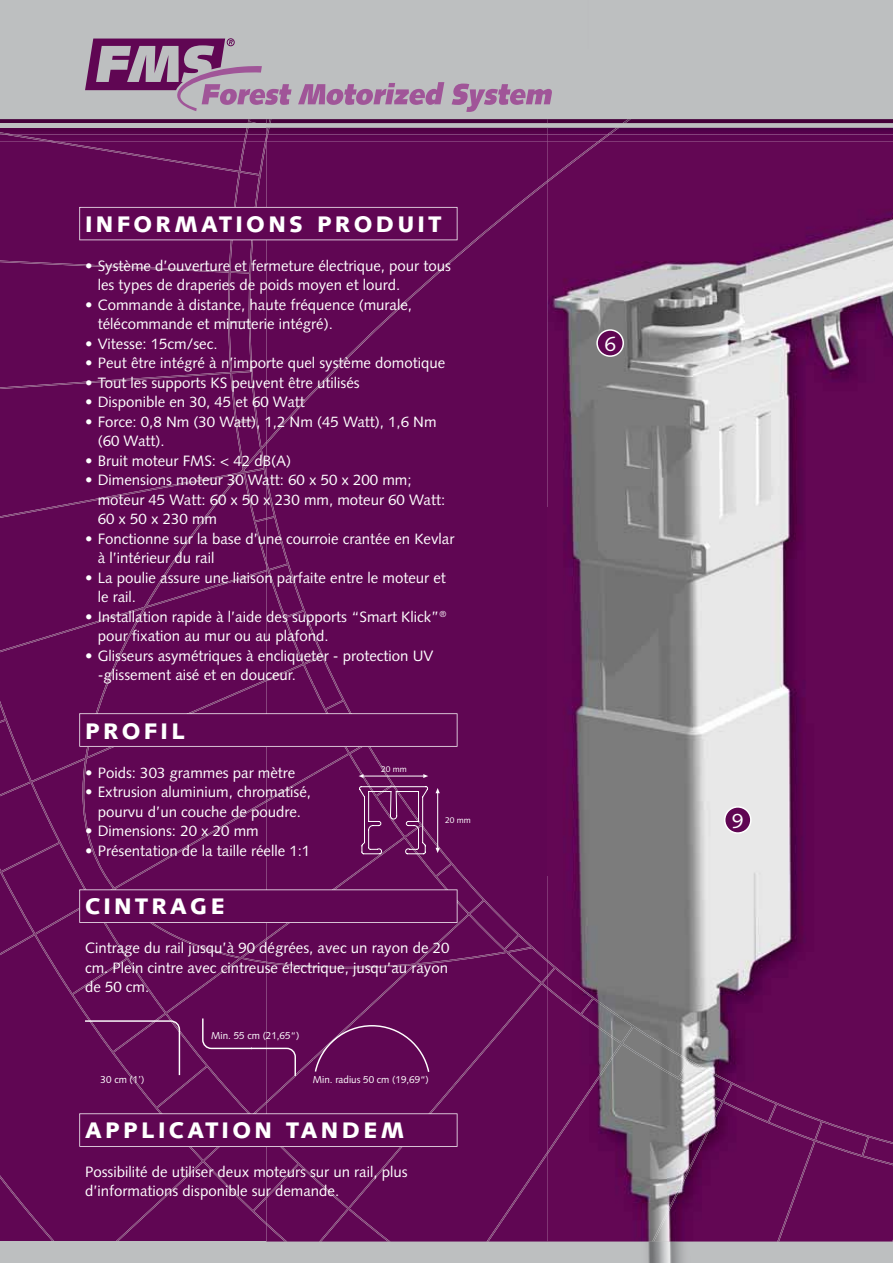
<style>
.page{position:relative;width:893px;height:1263px;background:#fff}
.page>*{position:absolute;margin:0;border:0;box-sizing:border-box;transform-origin:0 0}
.t1{font:900 22.5px "Syntax";letter-spacing:.15em;color:#fff}
.t2{font:20.7px "Syntax";color:#fff}
.t3{font:15px/19.5px "Syntax";color:#fff}
.t4{font:10.2px "Syntax";color:#fff}
.t5{font:8.4px "Syntax";color:#fff}
</style>
<div class="page">
<div style="left:0;top:141px;width:266px;height:1101px;background:#600653"></div>
<div style="left:0;top:1242px;width:893px;height:21px;background:#bdbfc0"></div>
<div style="left:0;top:0;width:893px;height:119px;background:#bdbfc0"></div>
<img style="left:4px;top:135px;width:262px;height:6px">
<img style="left:0;top:119px;width:266px;height:16px">
<div style="left:0;top:123px;width:893px;height:5px;background:#bdbfc0"></div>
<img style="left:271px;top:119px;width:276px;height:4px">
<div style="left:266px;top:128px;width:281px;height:1114px;background:#600653"></div>
<img style="left:501px;top:181px;width:46px;height:39px">
<img style="left:454px;top:217px;width:47px;height:43px">
<img style="left:407px;top:257px;width:47px;height:45px">
<img style="left:352px;top:299px;width:56px;height:52px">
<img style="left:301px;top:350px;width:54px;height:53px">
<img style="left:266px;top:403px;width:48px;height:285px">
<div style="left:313px;top:631px;width:47px;height:387px;background:#600653"></div>
<img style="left:360px;top:747px;width:48px;height:124px">
<img style="left:266px;top:773px;width:48px;height:29px">
<img style="left:407px;top:804px;width:47px;height:169px">
<img style="left:454px;top:864px;width:47px;height:223px">
<img style="left:266px;top:923px;width:48px;height:44px">
<img style="left:501px;top:916px;width:46px;height:116px">
<img style="left:360px;top:964px;width:48px;height:53px">
<img style="left:266px;top:1077px;width:48px;height:165px">
<img style="left:407px;top:1084px;width:47px;height:29px">
<img style="left:313px;top:1147px;width:95px;height:95px">
<div style="left:501px;top:1152px;width:46px;height:71px;background:#600653"></div>
<img style="left:486px;top:1219px;width:15px;height:23px">
<svg style="left:266px;top:119px;width:5px;height:23px"></svg>
<img style="left:547px;top:119px;width:346px;height:1144px">
<img style="left:547px;top:141px;width:54px;height:42px">
<img style="left:547px;top:960px;width:53px;height:195px">
<img style="left:599px;top:1001px;width:53px;height:77px">
<img style="left:652px;top:1037px;width:105px;height:153px">
<img style="left:756px;top:1094px;width:137px;height:96px">
<img style="left:652px;top:1189px;width:28px;height:53px">
<img style="left:777px;top:1189px;width:21px;height:53px">
<img style="left:892px;top:1189px;width:1px;height:53px">
<svg style="left:598px;top:119px;width:33px;height:22px"></svg>
<svg style="left:85px;top:38px;width:207px;height:73px"></svg>
<svg style="left:298px;top:82px;width:146px;height:23px"></svg>
<svg style="left:452px;top:84px;width:100px;height:28px"></svg>
<svg style="left:79px;top:889px;width:378px;height:34px;background:#67125b"></svg>
<div style="left:79px;top:207px;width:378px;height:33px;background:#600653"></div>
<svg style="left:79px;top:713px;width:378px;height:34px;background:#67125b"></svg>
<svg style="left:79px;top:1113px;width:378px;height:34px;background:#67125b"></svg>
<svg style="left:85px;top:1018px;width:344px;height:59px;background:#661059"></svg>
<svg style="left:359px;top:786px;width:69px;height:68px;background:#75296a"></svg>
<svg style="left:436px;top:848px;width:4px;height:5px"></svg>
<svg style="left:436px;top:788px;width:4px;height:5px"></svg>
<hr style="left:437px;top:793px;width:1px;height:55px;background:#fff">
<svg style="left:359px;top:774px;width:27px;height:4px"></svg>
<svg style="left:423px;top:774px;width:5px;height:4px"></svg>
<hr style="left:386px;top:776px;width:38px;height:1px;background:#fff">
<svg style="left:596px;top:329px;width:28px;height:28px"></svg>
<svg style="left:724px;top:806px;width:28px;height:28px"></svg>
<h1 class="t1" style="left:85px;top:211px;width:358px">INFORMATIONS PRODUIT</h1>
<p class="t3" style="left:98px;top:256px;width:355px;text-indent:-13px">• Système d’ouverture et fermeture électrique, pour tous les types de draperies de poids moyen et lourd.</p>
<p class="t3" style="left:98px;top:295px;width:316px;text-indent:-13px">• Commande à distance, haute fréquence (murale, télécommande et minuterie intégré).</p>
<p class="t3" style="left:85px;top:334px;width:134px">• Vitesse: 15cm/sec.</p>
<p class="t3" style="left:85px;top:353px;width:362px">• Peut être intégré à n’importe quel système domotique</p>
<p class="t3" style="left:85px;top:373px;width:276px">• Tout les supports KS peuvent être utilisés</p>
<p class="t3" style="left:85px;top:392px;width:221px">• Disponible en 30, 45 et 60 Watt</p>
<p class="t3" style="left:98px;top:412px;width:340px;text-indent:-13px">• Force: 0,8 Nm (30 Watt), 1,2 Nm (45 Watt), 1,6 Nm (60 Watt).</p>
<p class="t3" style="left:85px;top:451px;width:207px">• Bruit moteur FMS: &lt; 42 dB(A)</p>
<p class="t3" style="left:98px;top:470px;width:349px;text-indent:-13px">• Dimensions moteur 30 Watt: 60 x 50 x 200 mm; moteur 45 Watt: 60 x 50 x 230 mm, moteur 60 Watt:<br>60 x 50 x 230 mm</p>
<p class="t3" style="left:98px;top:529px;width:358px;text-indent:-13px">• Fonctionne sur la base d’une courroie crantée en Kevlar à l’intérieur du rail</p>
<p class="t3" style="left:98px;top:568px;width:350px;text-indent:-13px">• La poulie assure une liaison parfaite entre le moteur et le rail.</p>
<p class="t3" style="left:98px;top:607px;width:350px;text-indent:-13px">• Installation rapide à l’aide des supports “Smart Klick”<sup>® </sup>pour fixation au mur ou au plafond.</p>
<p class="t3" style="left:98px;top:646px;width:337px;text-indent:-13px">• Glisseurs asymétriques à encliqueter - protection UV -glissement aisé et en douceur.</p>
<h1 class="t1" style="left:85px;top:718px;width:102px">PROFIL</h1>
<p class="t3" style="left:85px;top:763px;width:212px">• Poids: 303 grammes par mètre</p>
<p class="t3" style="left:85px;top:782px;width:227px;text-align:center">• Extrusion aluminium, chromatisé, pourvu d’un couche de poudre.</p>
<p class="t3" style="left:85px;top:821px;width:175px">• Dimensions: 20 x 20 mm</p>
<p class="t3" style="left:85px;top:841px;width:227px">• Présentation de la taille réelle 1:1</p>
<p class="t5" style="left:381px;top:764px;width:27px">20 mm</p>
<p class="t5" style="left:445px;top:815px;width:27px">20 mm</p>
<h1 class="t1" style="left:85px;top:893px;width:141px">CINTRAGE</h1>
<p class="t3" style="left:85px;top:938px;width:366px;text-align:justify">Cintrage du rail jusqu’à 90 dégrées, avec un rayon de 20 cm. Plein cintre avec cintreuse électrique, jusqu’au rayon de 50 cm.</p>
<p class="t4" style="left:211px;top:1030px;width:90px">Min. 55 cm (21,65“)</p>
<p class="t4" style="left:101px;top:1073px;width:45px">30 cm (1’)</p>
<p class="t4" style="left:313px;top:1073px;width:117px">Min. radius 50 cm (19,69“)</p>
<h1 class="t1" style="left:85px;top:1117px;width:321px">APPLICATION TANDEM</h1>
<p class="t3" style="left:85px;top:1162px;width:324px">Possibilité de utiliser deux moteurs sur un rail, plus d’informations disponible sur demande.</p>
<h2 class="t2" style="left:604px;top:331px;width:13px">6</h2>
<h2 class="t2" style="left:732px;top:808px;width:13px">9</h2>
</div>
